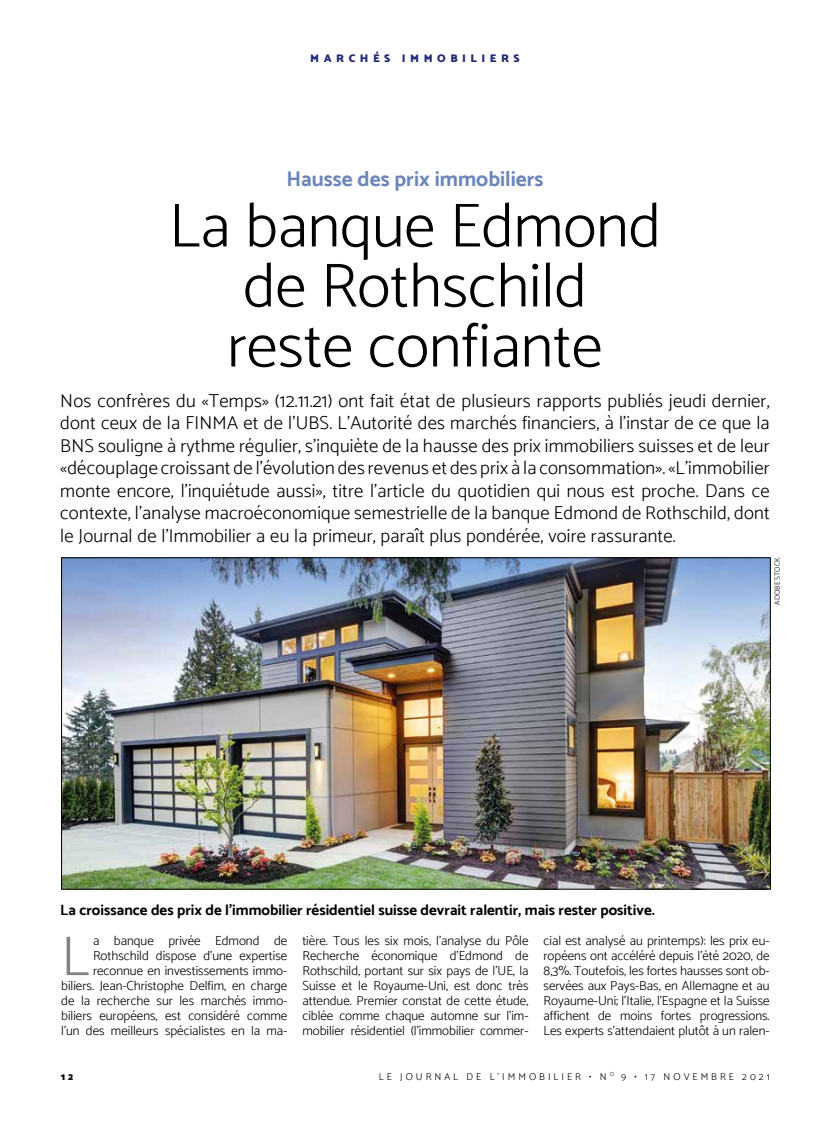
<style>
.page{position:relative;width:830px;height:1134px;background:#fff}
.page>*{position:absolute;margin:0;border:0;box-sizing:border-box;transform-origin:0 0}
.t1{font:300 62.5px/60px "Catamaran";color:#000;text-align:center}
.t2{font:300 56.38px "Catamaran";color:#838382}
.t3{font:700 21.25px "Catamaran";color:#6c85ba}
.t4{font:300 18.75px/22.5px "Catamaran";letter-spacing:.01em;color:#000;text-align:justify}
.t5{font:700 15px "Catamaran";color:#000}
.t6{font:300 13.12px/15px "Catamaran";color:#000;text-align:justify}
.t7{font:900 11.25px "Catamaran";letter-spacing:.4em;color:#232c77}
.t8{font:300 10px "Catamaran";letter-spacing:.3em;color:#000}
.t9{font:900 10px "Catamaran";color:#000}
.t10{font:300 7.5px "Catamaran";letter-spacing:.01em;color:#000}
</style>
<div class="page">
<img style="left:63px;top:559px;width:705px;height:328px">
<p class="t7" style="left:310px;top:51px;width:211px">MARCHÉS IMMOBILIERS</p>
<h3 class="t3" style="left:286px;top:167px;width:258px">Hausse des prix immobiliers</h3>
<h1 class="t1" style="left:169px;top:195px;width:493px">La banque Edmond de Rothschild<br>reste confiante</h1>
<p class="t4" style="left:60px;top:389px;width:710px">Nos confrères du «Temps» (12.11.21) ont fait état de plusieurs rapports publiés jeudi dernier, dont ceux de la FINMA et de l’UBS. L’Autorité des marchés financiers, à l’instar de ce que la BNS souligne à rythme régulier, s’inquiète de la hausse des prix immobiliers suisses et de leur «découplage croissant de l’évolution des revenus et des prix à la consommation». «L’immobilier monte encore, l’inquiétude aussi», titre l’article du quotidien qui nous est proche. Dans ce contexte, l’analyse macroéconomique semestrielle de la banque Edmond de Rothschild, dont le Journal de l’Immobilier a eu la primeur, paraît plus pondérée, voire rassurante.</p>
<p class="t5" style="left:60px;top:901px;width:595px">La croissance des prix de l’immobilier résidentiel suisse devrait ralentir, mais rester positive.</p>
<p class="t10" style="left:772px;top:605px;width:49px;rotate:-90deg">ADOBE STOCK</p>
<p class="t6" style="left:61px;top:933px;width:227px;text-align:right">a banque privée Edmond de Rothschild dispose d’une expertise reconnue en investissements immo&shy;biliers. Jean-Christophe Delfim, en charge de la recherche sur les marchés immo&shy;biliers européens, est considéré comme l’un des meilleurs spécialistes en la ma-</p>
<p class="t6" style="left:302px;top:933px;width:227px">tière. Tous les six mois, l’analyse du Pôle Recherche économique d’Edmond de Rothschild, portant sur six pays de l’UE, la Suisse et le Royaume-Uni, est donc très attendue. Premier constat de cette étude, ciblée comme chaque automne sur l’im&shy;mobilier résidentiel (l’immobilier commer-</p>
<p class="t6" style="left:543px;top:933px;width:227px">cial est analysé au printemps): les prix eu&shy;ropéens ont accéléré depuis l’été 2020, de 8,3%. Toutefois, les fortes hausses sont ob&shy;servées aux Pays-Bas, en Allemagne et au Royaume-Uni; l’Italie, l’Espagne et la Suisse affichent de moins fortes progressions.<br>Les experts s’attendaient plutôt à un ralen-</p>
<h2 class="t2" style="left:61px;top:923px;width:30px">L</h2>
<p class="t9" style="left:61px;top:1070px;width:14px">1 2</p>
<p class="t8" style="left:379px;top:1070px;width:392px">LE JOURNAL DE L’IMMOBILIER • N <sup>O</sup> 9 • 17 NOVEMBRE 2021</p>
</div>
